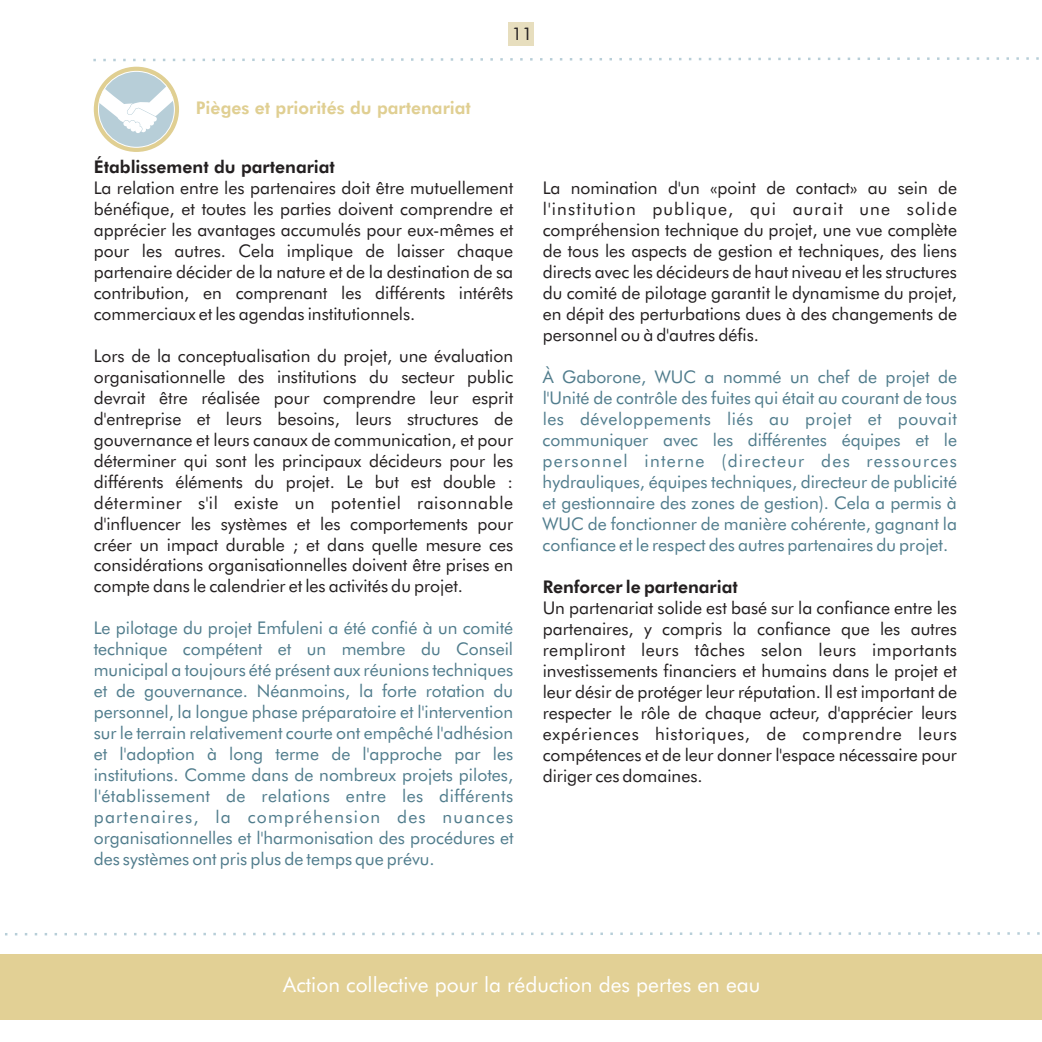
<style>
.page{position:relative;width:1042px;height:1042px;background:#fff}
.page>*{position:absolute;margin:0;border:0;box-sizing:border-box;transform-origin:0 0}
.t1{font:21px "Futura BT";color:#fff}
.t2{font:17.5px/21px "Futura BT";color:#231f20;text-align:justify}
.t3{font:17.5px/21px "Futura BT";color:#517d8d;text-align:justify}
.t4{font:800 17.5px "Futura BT";color:#231f20}
.t5{font:800 17.5px "Futura BT";color:#e0cf92}
</style>
<div class="page">
<div style="left:508px;top:22px;width:26px;height:23px;background:#e7debe"></div>
<div style="left:0;top:954px;width:1042px;height:65px;background:#e2d095"></div>
<svg style="left:93px;top:57px;width:946px;height:5px"></svg>
<svg style="left:5px;top:932px;width:1035px;height:4px"></svg>
<svg style="left:94px;top:67px;width:85px;height:85px"></svg>
<div style="left:98px;top:71px;width:76px;height:76px;background:#b7ced8;border-radius:50%"></div>
<svg style="left:98px;top:86px;width:76px;height:47px"></svg>
<div style="left:98px;top:71px;width:77px;height:77px;border:1px solid #fff;border-radius:50%"></div>
<p class="t2" style="left:512px;top:25px;width:22px">11</p>
<p class="t5" style="left:196px;top:101px;width:276px">Pièges et priorités du partenariat</p>
<p class="t4" style="left:94px;top:160px;width:243px">Établissement du partenariat</p>
<p class="t2" style="left:94px;top:179px;width:421px">La relation entre les partenaires doit être mutuellement bénéfique, et toutes les parties doivent comprendre et apprécier les avantages accumulés pour eux-mêmes et pour les autres. Cela implique de laisser chaque partenaire décider de la nature et de la destination de sa contribution, en comprenant les différents intérêts commerciaux et les agendas institutionnels.</p>
<p class="t2" style="left:94px;top:347px;width:421px">Lors de la conceptualisation du projet, une évaluation organisationnelle des institutions du secteur public devrait être réalisée pour comprendre leur esprit d'entreprise et leurs besoins, leurs structures de gouvernance et leurs canaux de communication, et pour déterminer qui sont les principaux décideurs pour les différents éléments du projet. Le but est double : déterminer s'il existe un potentiel raisonnable d'influencer les systèmes et les comportements pour créer un impact durable ; et dans quelle mesure ces considérations organisationnelles doivent être prises en compte dans le calendrier et les activités du projet.</p>
<p class="t3" style="left:94px;top:619px;width:421px">Le pilotage du projet Emfuleni a été confié à un comité technique compétent et un membre du Conseil municipal a toujours été présent aux réunions techniques et de gouvernance. Néanmoins, la forte rotation du personnel, la longue phase préparatoire et l'intervention sur le terrain relativement courte ont empêché l'adhésion et l'adoption à long terme de l'approche par les institutions. Comme dans de nombreux projets pilotes, l'établissement de relations entre les différents partenaires, la compréhension des nuances organisationnelles et l'harmonisation des procédures et des systèmes ont pris plus de temps que prévu.</p>
<p class="t2" style="left:543px;top:179px;width:416px">La nomination d'un «point de contact» au sein de l'institution publique, qui aurait une solide compréhension technique du projet, une vue complète de tous les aspects de gestion et techniques, des liens directs avec les décideurs de haut niveau et les structures du comité de pilotage garantit le dynamisme du projet, en dépit des perturbations dues à des changements de personnel ou à d'autres défis.</p>
<p class="t3" style="left:543px;top:368px;width:416px">À Gaborone, WUC a nommé un chef de projet de l'Unité de contrôle des fuites qui était au courant de tous les développements liés au projet et pouvait communiquer avec les différentes équipes et le personnel interne (directeur des ressources hydrauliques, équipes techniques, directeur de publicité et gestionnaire des zones de gestion). Cela a permis à WUC de fonctionner de manière cohérente, gagnant la confiance et le respect des autres partenaires du projet.</p>
<p class="t4" style="left:543px;top:579px;width:197px">Renforcer le partenariat</p>
<p class="t2" style="left:543px;top:599px;width:416px">Un partenariat solide est basé sur la confiance entre les partenaires, y compris la confiance que les autres rempliront leurs tâches selon leurs importants investissements financiers et humains dans le projet et leur désir de protéger leur réputation. Il est important de respecter le rôle de chaque acteur, d'apprécier leurs expériences historiques, de comprendre leurs compétences et de leur donner l'espace nécessaire pour diriger ces domaines.</p>
<p class="t1" style="left:283px;top:976px;width:478px">Action collective pour la réduction des pertes en eau</p>
</div>
